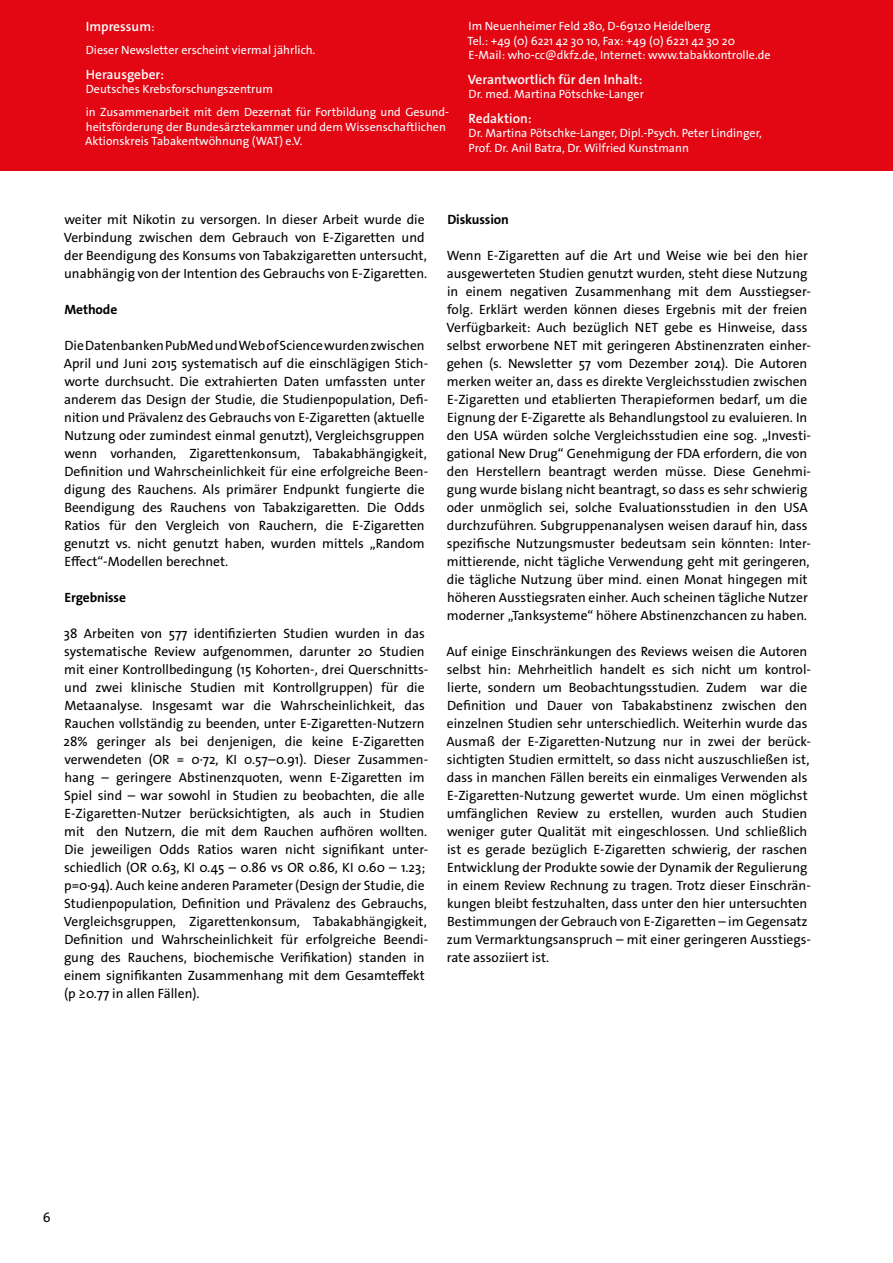
<style>
.page{position:relative;width:893px;height:1263px;background:#fff}
.page>*{position:absolute;margin:0;border:0;box-sizing:border-box;transform-origin:0 0}
.t1{font:13.5px/18px "The Sans Os F";color:#000}
.t2{font:600 13.5px "The Sans Os F";color:#fff}
.t3{font:700 13.5px "The Sans Os F";letter-spacing:-.01em;color:#000}
.t4{font:12px/14.4px "The Sans Os F";color:#fff}
.s1{font-weight:400;font-size:12px}
</style>
<div class="page">
<div style="left:0;top:0;width:893px;height:170px;background:#e30613"></div>
<p class="t2" style="left:86px;top:18px;width:70px">Impressum<span class="s1">:</span></p>
<p class="t4" style="left:86px;top:43px;width:231px">Dieser Newsletter erscheint viermal jährlich.</p>
<p class="t2" style="left:86px;top:66px;width:80px">Herausgeber:</p>
<p class="t4" style="left:86px;top:78px;width:365px;line-height:23px">Deutsches Krebsforschungszentrum<br>in Zusammenarbeit mit dem Dezernat für Fortbildung und Gesund-</p>
<p class="t4" style="left:85px;top:119px;width:362px">heitsförderung der Bundesärztekammer und dem Wissenschaftlichen<br>Aktionskreis Tabakentwöhnung (WAT) e.V.</p>
<p class="t4" style="left:468px;top:19px;width:304px">Im Neuenheimer Feld 280, D-69120 Heidelberg<br>Tel.: +49 (0) 6221 42 30 10, Fax: +49 (0) 6221 42 30 20<br>E-Mail: who-cc@dkfz.de, Internet: www.tabakkontrolle.de</p>
<p class="t2" style="left:468px;top:70px;width:176px">Verantwortlich für den Inhalt:</p>
<p class="t4" style="left:468px;top:87px;width:177px">Dr. med. Martina Pötschke-Langer</p>
<p class="t2" style="left:468px;top:110px;width:65px">Redaktion:</p>
<p class="t4" style="left:468px;top:126px;width:295px">Dr. Martina Pötschke-Langer, Dipl.-Psych. Peter Lindinger,<br>Prof. Dr. Anil Batra, Dr. Wilfried Kunstmann</p>
<p class="t1" style="left:64px;top:210px;width:365px">weiter mit Nikotin zu versorgen. In dieser Arbeit wurde die Verbindung zwischen dem Gebrauch von E-Zigaretten und der Beendigung des Konsums von Tabakzigaretten untersucht, unabhängig von der Intention des Gebrauchs von E-Zigaretten.</p>
<p class="t3" style="left:65px;top:300px;width:54px">Methode</p>
<p class="t1" style="left:64px;top:336px;width:366px">Die Datenbanken PubMed und Web of Science wurden zwischen April und Juni 2015 systematisch auf die einschlägigen Stich&shy;worte durchsucht. Die extrahierten Daten umfassten unter anderem das Design der Studie, die Studienpopulation, Defi&shy;nition und Prävalenz des Gebrauchs von E-Zigaretten (aktuelle Nutzung oder zumindest einmal genutzt), Vergleichsgruppen wenn vorhanden, Zigarettenkonsum, Tabakabhängigkeit, Definition und Wahrscheinlichkeit für eine erfolgreiche Been&shy;digung des Rauchens. Als primärer Endpunkt fungierte die Beendigung des Rauchens von Tabakzigaretten. Die Odds Ratios für den Vergleich von Rauchern, die E-Zigaretten genutzt vs. nicht genutzt haben, wurden mittels „Random Effect“-Modellen berechnet.</p>
<p class="t3" style="left:65px;top:588px;width:63px">Ergebnisse</p>
<p class="t1" style="left:64px;top:624px;width:366px">38 Arbeiten von 577 identifizierten Studien wurden in das systematische Review aufgenommen, darunter 20 Studien mit einer Kontrollbedingung (15 Kohorten-, drei Querschnitts&shy;und zwei klinische Studien mit Kontrollgruppen) für die Metaanalyse. Insgesamt war die Wahrscheinlichkeit, das Rauchen vollständig zu beenden, unter E-Zigaretten-Nutzern 28% geringer als bei denjenigen, die keine E-Zigaretten verwendeten (OR = 0·72, KI 0.57–0.91). Dieser Zusammen&shy;hang – geringere Abstinenzquoten, wenn E-Zigaretten im Spiel sind – war sowohl in Studien zu beobachten, die alle E-Zigaretten-Nutzer berücksichtigten, als auch in Studien mit den Nutzern, die mit dem Rauchen aufhören wollten.<br>Die jeweiligen Odds Ratios waren nicht signifikant unter&shy;schiedlich (OR 0.63, KI 0.45 – 0.86 vs OR 0.86, KI 0.60 – 1.23; p=0·94). Auch keine anderen Parameter (Design der Studie, die Studienpopulation, Definition und Prävalenz des Gebrauchs, Vergleichsgruppen, Zigarettenkonsum, Tabakabhängigkeit, Definition und Wahrscheinlichkeit für erfolgreiche Beendi&shy;gung des Rauchens, biochemische Verifikation) standen in einem signifikanten Zusammenhang mit dem Gesamteffekt (p ≥0.77 in allen Fällen).</p>
<p class="t3" style="left:447px;top:210px;width:63px">Diskussion</p>
<p class="t1" style="left:447px;top:246px;width:366px">Wenn E-Zigaretten auf die Art und Weise wie bei den hier ausgewerteten Studien genutzt wurden, steht diese Nutzung in einem negativen Zusammenhang mit dem Ausstiegser&shy;folg. Erklärt werden können dieses Ergebnis mit der freien Verfügbarkeit: Auch bezüglich NET gebe es Hinweise, dass selbst erworbene NET mit geringeren Abstinenzraten einher&shy;gehen (s. Newsletter 57 vom Dezember 2014). Die Autoren merken weiter an, dass es direkte Vergleichsstudien zwischen E-Zigaretten und etablierten Therapieformen bedarf, um die Eignung der E-Zigarette als Behandlungstool zu evaluieren. In den USA würden solche Vergleichsstudien eine sog. „Investi&shy;gational New Drug“ Genehmigung der FDA erfordern, die von den Herstellern beantragt werden müsse. Diese Genehmi&shy;gung wurde bislang nicht beantragt, so dass es sehr schwierig oder unmöglich sei, solche Evaluationsstudien in den USA durchzuführen. Subgruppenanalysen weisen darauf hin, dass spezifische Nutzungsmuster bedeutsam sein könnten: Inter&shy;mittierende, nicht tägliche Verwendung geht mit geringeren, die tägliche Nutzung über mind. einen Monat hingegen mit höheren Ausstiegsraten einher. Auch scheinen tägliche Nutzer moderner „Tanksysteme“ höhere Abstinenzchancen zu haben.</p>
<p class="t1" style="left:446px;top:642px;width:366px">Auf einige Einschränkungen des Reviews weisen die Autoren selbst hin: Mehrheitlich handelt es sich nicht um kontrol&shy;lierte, sondern um Beobachtungsstudien. Zudem war die Definition und Dauer von Tabakabstinenz zwischen den einzelnen Studien sehr unterschiedlich. Weiterhin wurde das Ausmaß der E-Zigaretten-Nutzung nur in zwei der berück&shy;sichtigten Studien ermittelt, so dass nicht auszuschließen ist, dass in manchen Fällen bereits ein einmaliges Verwenden als E-Zigaretten-Nutzung gewertet wurde. Um einen möglichst umfänglichen Review zu erstellen, wurden auch Studien weniger guter Qualität mit eingeschlossen. Und schließlich ist es gerade bezüglich E-Zigaretten schwierig, der raschen Entwicklung der Produkte sowie der Dynamik der Regulierung in einem Review Rechnung zu tragen. Trotz dieser Einschrän&shy;kungen bleibt festzuhalten, dass unter den hier untersuchten Bestimmungen der Gebrauch von E-Zigaretten – im Gegensatz zum Vermarktungsanspruch – mit einer geringeren Ausstiegs&shy;rate assoziiert ist.</p>
<p class="t1" style="left:43px;top:1208px;width:9px">6</p>
</div>
